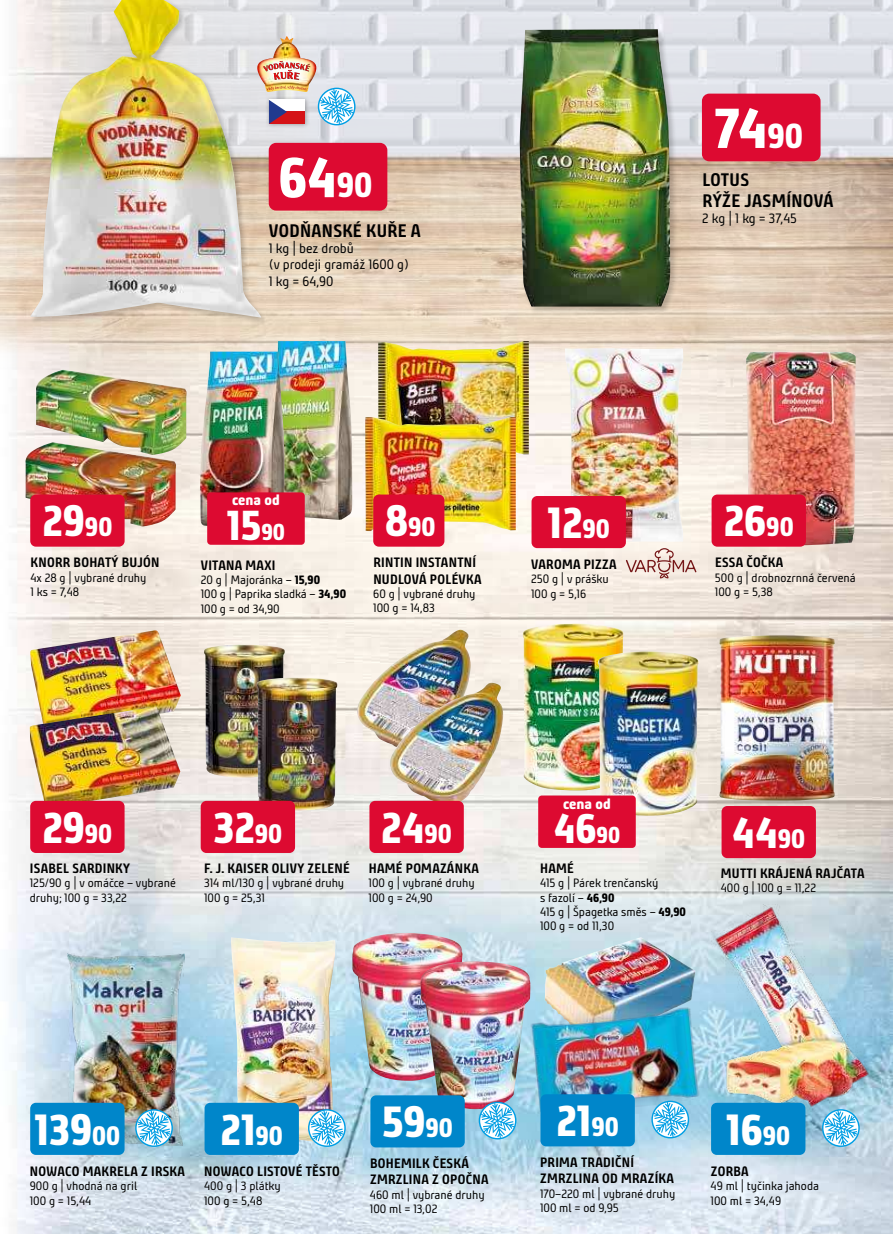
<style>
.page{position:relative;width:893px;height:1234px;background:#fff}
.page>*{position:absolute;margin:0;border:0;box-sizing:border-box;transform-origin:0 0}
.t1{font:800 56.25px "Bunday Clean";color:#fff}
.t2{font:800 43.35px "Bunday Clean";color:#fff}
.t3{font:800 41.55px "Bunday Clean";color:#fff}
.t4{font:800 26.25px "Bunday Clean";color:#fff}
.t5{font:700 18px/21.6px "Bunday Clean";letter-spacing:.02em;color:#000}
.t6{font:800 15px "Bunday Clean";color:#fff}
.t7{font:700 13.5px/16.2px "Bunday Clean";letter-spacing:.02em;color:#000}
.t8{font:13.5px/16.2px "Bunday Clean";color:#000}
.t9{font:12px/14.4px "Bunday Clean";color:#000}
.s1{font-size:34.2px}
.s2{font-size:26.25px}
.s3{font-size:43.35px}
.s4{font-size:22.65px}
.s5{font-weight:800}
</style>
<div class="page">
<img style="left:9px;top:401px;width:884px;height:832px">
<img style="left:0;top:0;width:893px;height:401px">
<img style="left:204px;top:644px;width:81px;height:133px">
<img style="left:257px;top:677px;width:81px;height:133px">
<img style="left:29px;top:630px;width:152px;height:102px">
<img style="left:30px;top:706px;width:150px;height:102px">
<img style="left:231px;top:937px;width:105px;height:209px">
<img style="left:67px;top:952px;width:117px;height:192px">
<img style="left:268px;top:341px;width:84px;height:178px">
<img style="left:200px;top:351px;width:85px;height:179px">
<img style="left:352px;top:932px;width:112px;height:148px">
<img style="left:419px;top:961px;width:113px;height:147px">
<div style="left:518px;top:27px;width:160px;height:287px;background:#000;opacity:.2"></div>
<img style="left:520px;top:29px;width:150px;height:277px">
<img style="left:523px;top:623px;width:101px;height:167px">
<img style="left:598px;top:651px;width:101px;height:165px">
<img style="left:719px;top:635px;width:116px;height:165px">
<img style="left:544px;top:937px;width:151px;height:61px">
<img style="left:527px;top:998px;width:179px;height:118px">
<img style="left:711px;top:904px;width:159px;height:210px">
<img style="left:357px;top:629px;width:114px;height:124px">
<img style="left:388px;top:682px;width:116px;height:124px">
<svg style="left:652px;top:1101px;width:36px;height:36px"></svg>
<div style="left:651px;top:1100px;width:38px;height:38px;border:1px solid #009ee4;border-radius:50%"></div>
<svg style="left:654px;top:1101px;width:33px;height:35px"></svg>
<svg style="left:823px;top:1109px;width:36px;height:36px"></svg>
<div style="left:822px;top:1108px;width:38px;height:38px;border:1px solid #009ee4;border-radius:50%"></div>
<svg style="left:824px;top:1110px;width:33px;height:35px"></svg>
<div style="left:479px;top:1101px;width:37px;height:38px;border:1px solid #009ee4;border-radius:50%"></div>
<svg style="left:481px;top:1102px;width:33px;height:35px"></svg>
<svg style="left:309px;top:1109px;width:36px;height:36px"></svg>
<div style="left:308px;top:1108px;width:38px;height:38px;border:1px solid #009ee4;border-radius:50%"></div>
<svg style="left:310px;top:1110px;width:33px;height:35px"></svg>
<div style="left:135px;top:1108px;width:38px;height:38px;border:1px solid #009ee4;border-radius:50%"></div>
<svg style="left:137px;top:1110px;width:34px;height:35px"></svg>
<div style="left:30px;top:800px;width:95px;height:52px;background:#dd0a31;border-radius:6px"></div>
<div style="left:201px;top:800px;width:94px;height:52px;background:#dd0a31;border-radius:6px"></div>
<div style="left:369px;top:800px;width:95px;height:52px;background:#dd0a31;border-radius:6px"></div>
<div style="left:722px;top:805px;width:94px;height:52px;background:#dd0a31;border-radius:6px"></div>
<div style="left:30px;top:1102px;width:95px;height:52px;background:#0086ca;border-radius:6px"></div>
<div style="left:205px;top:1102px;width:94px;height:52px;background:#0086ca;border-radius:6px"></div>
<div style="left:370px;top:1095px;width:95px;height:52px;background:#0086ca;border-radius:6px"></div>
<div style="left:540px;top:1093px;width:95px;height:53px;background:#0086ca;border-radius:6px"></div>
<div style="left:711px;top:1102px;width:94px;height:52px;background:#0086ca;border-radius:6px"></div>
<div style="left:702px;top:94px;width:118px;height:67px;background:#dd0a31;border-radius:7px"></div>
<div style="left:269px;top:143px;width:118px;height:67px;background:#dd0a31;border-radius:7px"></div>
<div style="left:207px;top:492px;width:98px;height:52px;background:#dd0a31;border-radius:4px"></div>
<div style="left:538px;top:795px;width:98px;height:52px;background:#dd0a31;border-radius:4px"></div>
<img style="left:746px;top:351px;width:110px;height:194px">
<img style="left:565px;top:348px;width:118px;height:193px">
<img style="left:378px;top:341px;width:151px;height:114px">
<img style="left:364px;top:417px;width:152px;height:114px">
<img style="left:36px;top:369px;width:151px;height:86px">
<img style="left:26px;top:442px;width:150px;height:84px">
<div style="left:531px;top:496px;width:95px;height:52px;background:#dd0a31;border-radius:6px"></div>
<div style="left:373px;top:494px;width:71px;height:52px;background:#dd0a31;border-radius:6px"></div>
<div style="left:30px;top:494px;width:95px;height:52px;background:#dd0a31;border-radius:6px"></div>
<div style="left:712px;top:494px;width:94px;height:52px;background:#dd0a31;border-radius:6px"></div>
<svg style="left:626px;top:548px;width:70px;height:30px;background:#dfc7bf"></svg>
<div style="left:29px;top:0;width:239px;height:324px;background:#000;opacity:.2"></div>
<img style="left:30px;top:0;width:231px;height:317px">
<div style="left:318px;top:88px;width:37px;height:37px;border:1px solid #009ee4;border-radius:50%"></div>
<svg style="left:320px;top:89px;width:33px;height:35px"></svg>
<div style="left:266px;top:96px;width:44px;height:32px;background:#000;opacity:.3"></div>
<div style="left:269px;top:100px;width:36px;height:12px;background:#fff"></div>
<div style="left:269px;top:112px;width:36px;height:12px;background:#d51317"></div>
<svg style="left:269px;top:100px;width:18px;height:24px"></svg>
<img style="left:257px;top:36px;width:59px;height:56px">
<svg style="left:263px;top:61px;width:48px;height:19px"></svg>
<svg style="left:267px;top:86px;width:41px;height:4px"></svg>
<h1 class="t1" style="left:278px;top:148px;width:95px">64<span class="s1">90</span></h1>
<h3 class="t5" style="left:269px;top:220px;width:154px">VODŇANSKÉ KUŘE A</h3>
<p class="t8" style="left:269px;top:240px;width:142px">1 kg | bez drobů<br>(v prodeji gramáž 1600 g)<br>1 kg = 64,90</p>
<h1 class="t1" style="left:714px;top:98px;width:90px">74<span class="s1">90</span></h1>
<h3 class="t5" style="left:702px;top:168px;width:133px">LOTUS<br>RÝŽE JASMÍNOVÁ</h3>
<p class="t8" style="left:702px;top:210px;width:96px">2 kg | 1 kg = 37,45</p>
<p class="t6" style="left:232px;top:490px;width:49px">cena od</p>
<h2 class="t2" style="left:42px;top:498px;width:71px">29<span class="s2">90</span></h2>
<h3 class="t4" style="left:385px;top:513px;width:52px"><span class="s3">8</span>90</h3>
<h2 class="t2" style="left:547px;top:499px;width:64px">12<span class="s2">90</span></h2>
<h2 class="t2" style="left:724px;top:498px;width:71px">26<span class="s2">90</span></h2>
<p class="t7" style="left:715px;top:554px;width:70px">ESSA ČOČKA</p>
<p class="t9" style="left:715px;top:570px;width:142px">500 g | drobnozrnná červená<br>100 g = 5,38</p>
<h3 class="t3" style="left:227px;top:503px;width:60px">15<span class="s4">90</span></h3>
<p class="t7" style="left:373px;top:554px;width:110px">RINTIN INSTANTNÍ<br>NUDLOVÁ POLÉVKA</p>
<p class="t9" style="left:373px;top:586px;width:104px">60 g | vybrané druhy<br>100 g = 14,83</p>
<p class="t7" style="left:31px;top:554px;width:130px">KNORR BOHATÝ BUJÓN</p>
<p class="t9" style="left:30px;top:570px;width:118px">4x 28 g | vybrané druhy<br>1 ks = 7,48</p>
<p class="t7" style="left:531px;top:556px;width:87px">VAROMA PIZZA</p>
<p class="t9" style="left:531px;top:572px;width:79px">250 g | v prášku<br>100 g = 5,16</p>
<p class="t7" style="left:201px;top:556px;width:76px">VITANA MAXI</p>
<p class="t9" style="left:201px;top:572px;width:147px">20 g | Majoránka – <span class="s5">15,90<br></span>100 g | Paprika sladká – <span class="s5">34,90<br></span>100 g = od 34,90</p>
<p class="t6" style="left:563px;top:793px;width:49px">cena od</p>
<h2 class="t2" style="left:42px;top:804px;width:71px">29<span class="s2">90</span></h2>
<h2 class="t2" style="left:213px;top:804px;width:70px">32<span class="s2">90</span></h2>
<h2 class="t2" style="left:381px;top:804px;width:72px">24<span class="s2">90</span></h2>
<h2 class="t2" style="left:732px;top:809px;width:74px">44<span class="s2">90</span></h2>
<p class="t7" style="left:30px;top:859px;width:102px">ISABEL SARDINKY</p>
<p class="t9" style="left:30px;top:875px;width:148px">125/90 g | v omáčce – vybrané druhy; 100 g = 33,22</p>
<h3 class="t3" style="left:554px;top:806px;width:68px">46<span class="s4">90</span></h3>
<p class="t7" style="left:204px;top:859px;width:147px">F. J. KAISER OLIVY ZELENÉ</p>
<p class="t9" style="left:204px;top:875px;width:142px">314 ml/130 g | vybrané druhy<br>100 g = 25,31</p>
<p class="t7" style="left:369px;top:859px;width:112px">HAMÉ POMAZÁNKA</p>
<p class="t9" style="left:369px;top:875px;width:108px">100 g | vybrané druhy<br>100 g = 24,90</p>
<p class="t7" style="left:540px;top:859px;width:35px">HAMÉ</p>
<p class="t9" style="left:540px;top:875px;width:147px">415 g | Párek trenčanský<br>s fazolí – <span class="s5">46,90<br></span>415 g | Špagetka směs – <span class="s5">49,90<br></span>100 g = od 11,30</p>
<p class="t7" style="left:721px;top:864px;width:145px">MUTTI KRÁJENÁ RAJČATA</p>
<p class="t9" style="left:721px;top:880px;width:97px">400 g | 100 g = 11,22</p>
<h2 class="t2" style="left:35px;top:1106px;width:87px">139<span class="s2">00</span></h2>
<p class="t7" style="left:30px;top:1162px;width:157px">NOWACO MAKRELA Z IRSKA</p>
<p class="t9" style="left:30px;top:1178px;width:109px">900 g | vhodná na gril<br>100 g = 15,44</p>
<h2 class="t2" style="left:221px;top:1106px;width:64px">21<span class="s2">90</span></h2>
<p class="t7" style="left:204px;top:1162px;width:137px">NOWACO LISTOVÉ TĚSTO</p>
<p class="t9" style="left:204px;top:1178px;width:78px">400 g | 3 plátky<br>100 g = 5,48</p>
<h2 class="t2" style="left:382px;top:1098px;width:72px">59<span class="s2">90</span></h2>
<p class="t7" style="left:370px;top:1154px;width:120px">BOHEMILK ČESKÁ<br>ZMRZLINA Z OPOČNA</p>
<p class="t9" style="left:370px;top:1187px;width:116px">460 ml | vybrané druhy<br>100 ml = 13,02</p>
<h2 class="t2" style="left:556px;top:1097px;width:64px">21<span class="s2">90</span></h2>
<h2 class="t2" style="left:726px;top:1106px;width:65px">16<span class="s2">90</span></h2>
<p class="t7" style="left:540px;top:1153px;width:135px">PRIMA TRADIČNÍ<br>ZMRZLINA OD MRAZÍKA</p>
<p class="t9" style="left:540px;top:1186px;width:137px">170–220 ml | vybrané druhy<br>100 ml = od 9,95</p>
<p class="t7" style="left:711px;top:1162px;width:39px">ZORBA</p>
<p class="t9" style="left:711px;top:1178px;width:110px">49 ml | tyčinka jahoda<br>100 ml = 34,49</p>
</div>
